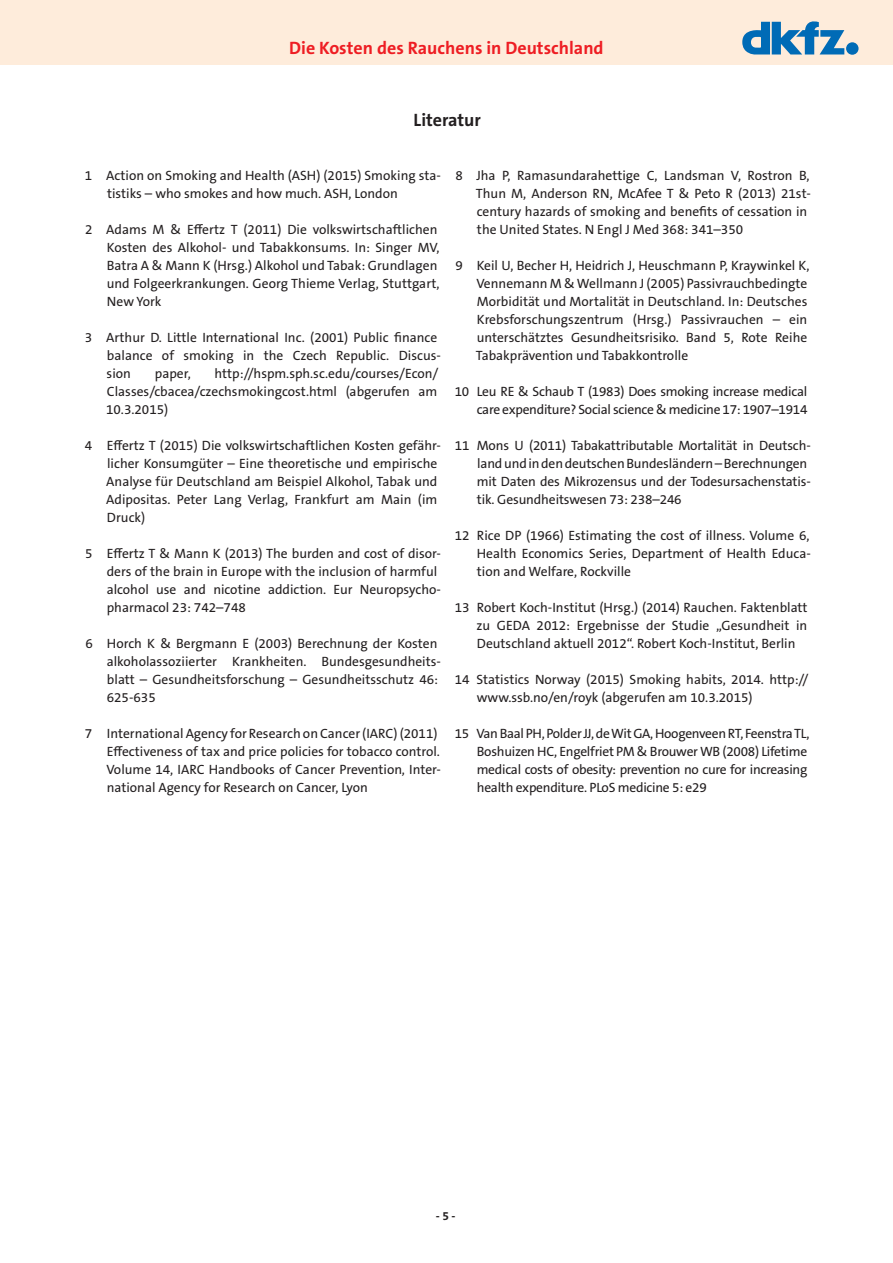
<style>
.page{position:relative;width:893px;height:1263px;background:#fff}
.page>*{position:absolute;margin:0;border:0;box-sizing:border-box;transform-origin:0 0}
.t1{font:700 18px "The Sans B W7";color:#ee1d23}
.t2{font:700 18px "The Sans B W7";color:#231f20}
.t3{font:13.5px/18px "The Sans B W5 Plain";color:#231f20}
.t4{font:13.5px/18px "The Sans B W5 Plain";letter-spacing:-.02em;color:#231f20;text-align:right}
.t5{font:700 12px "The Sans B W7";color:#231f20}
</style>
<div class="page">
<div style="left:0;top:0;width:893px;height:64px;background:#feecdb"></div>
<div style="left:846px;top:42px;width:12px;height:13px;background:#006bb6;border-radius:50%"></div>
<svg style="left:742px;top:21px;width:102px;height:33px"></svg>
<h1 class="t1" style="left:289px;top:36px;width:316px">Die Kosten des Rauchens in Deutschland</h1>
<h1 class="t2" style="left:414px;top:108px;width:69px">Literatur</h1>
<p class="t3" style="left:107px;top:167px;width:335px;text-indent:-22px">1 Action on Smoking and Health (ASH) (2015) Smoking sta&shy;tistiks – who smokes and how much. ASH, London</p>
<p class="t3" style="left:107px;top:221px;width:334px;text-indent:-22px">2 Adams M &amp; Effertz T (2011) Die volkswirtschaftlichen Kosten des Alkohol- und Tabakkonsums. In: Singer MV, Batra A &amp; Mann K (Hrsg.) Alkohol und Tabak: Grundlagen und Folgeerkrankungen. Georg Thieme Verlag, Stuttgart, New York</p>
<p class="t3" style="left:107px;top:329px;width:336px;text-indent:-22px">3 Arthur D. Little International Inc. (2001) Public finance balance of smoking in the Czech Republic. Discus&shy;sion</p>
<p class="t3" style="left:106px;top:364px;width:334px;text-align:justify;text-indent:109px">http://hspm.sph.sc.edu/courses/Econ/ Classes/cbacea/czechsmokingcost.html (abgerufen am 10.3.2015)</p>
<p class="t3" style="left:106px;top:436px;width:336px;text-indent:-21px">4 Effertz T (2015) Die volkswirtschaftlichen Kosten gefähr&shy;licher Konsumgüter – Eine theoretische und empirische Analyse für Deutschland am Beispiel Alkohol, Tabak und Adipositas. Peter Lang Verlag, Frankfurt am Main (im Druck)</p>
<p class="t3" style="left:107px;top:544px;width:336px;text-indent:-21px">5 Effertz T &amp; Mann K (2013) The burden and cost of disor&shy;ders of the brain in Europe with the inclusion of harmful alcohol use and nicotine addiction. Eur Neuropsycho&shy;pharmacol 23: 742–748</p>
<p class="t3" style="left:107px;top:634px;width:336px;text-indent:-21px">6 Horch K &amp; Bergmann E (2003) Berechnung der Kosten alkoholassoziierter Krankheiten. Bundesgesundheits&shy;blatt – Gesundheitsforschung – Gesundheitsschutz 46:<br>625-635</p>
<p class="t3" style="left:106px;top:724px;width:336px;text-indent:-22px">7 International Agency for Research on Cancer (IARC) (2011)<br>Effectiveness of tax and price policies for tobacco control.<br>Volume 14, IARC Handbooks of Cancer Prevention, Inter&shy;national Agency for Research on Cancer, Lyon</p>
<p class="t3" style="left:155px;top:364px;width:37px">paper,</p>
<p class="t3" style="left:476px;top:166px;width:337px;text-indent:-20px">8 Jha P, Ramasundarahettige C, Landsman V, Rostron B, Thun M, Anderson RN, McAfee T &amp; Peto R (2013) 21st&shy;century hazards of smoking and benefits of cessation in the United States. N Engl J Med 368: 341–350</p>
<p class="t3" style="left:476px;top:256px;width:335px;text-indent:-21px">9 Keil U, Becher H, Heidrich J, Heuschmann P, Kraywinkel K, Vennemann M &amp; Wellmann J (2005) Passivrauchbedingte Morbidität und Mortalität in Deutschland. In: Deutsches Krebsforschungszentrum (Hrsg.) Passivrauchen – ein unterschätztes Gesundheitsrisiko. Band 5, Rote Reihe Tabakprävention und Tabakkontrolle</p>
<p class="t4" style="left:455px;top:382px;width:354px">10 Leu RE &amp; Schaub T (1983) Does smoking increase medical care expenditure? Social science &amp; medicine 17: 1907–1914</p>
<p class="t3" style="left:477px;top:436px;width:336px;text-indent:-22px">11 Mons U (2011) Tabakattributable Mortalität in Deutsch&shy;land und in den deutschen Bundesländern – Berechnungen mit Daten des Mikrozensus und der Todesursachenstatis&shy;tik. Gesundheitswesen 73: 238–246</p>
<p class="t3" style="left:477px;top:526px;width:336px;text-align:justify;text-indent:-22px">12 Rice DP (1966) Estimating the cost of illness. Volume 6, Health Economics Series, Department of Health Educa&shy;tion and Welfare, Rockville</p>
<p class="t3" style="left:477px;top:598px;width:333px;text-align:justify;text-indent:-22px">13 Robert Koch-Institut (Hrsg.) (2014) Rauchen. Faktenblatt zu GEDA 2012: Ergebnisse der Studie „Gesundheit in Deutschland aktuell 2012“. Robert Koch-Institut, Berlin</p>
<p class="t3" style="left:477px;top:670px;width:333px;text-indent:-22px">14 Statistics Norway (2015) Smoking habits, 2014. http:// www.ssb.no/en/royk (abgerufen am 10.3.2015)</p>
<p class="t4" style="left:477px;top:724px;width:334px;text-align:left;text-indent:-22px">15 Van Baal PH, Polder JJ, de Wit GA, Hoogenveen RT, Feenstra TL, Boshuizen HC, Engelfriet PM &amp; Brouwer WB (2008) Lifetime medical costs of obesity: prevention no cure for increasing health expenditure. PLoS medicine 5: e29</p>
<p class="t5" style="left:436px;top:1209px;width:21px">- 5 -</p>
</div>
